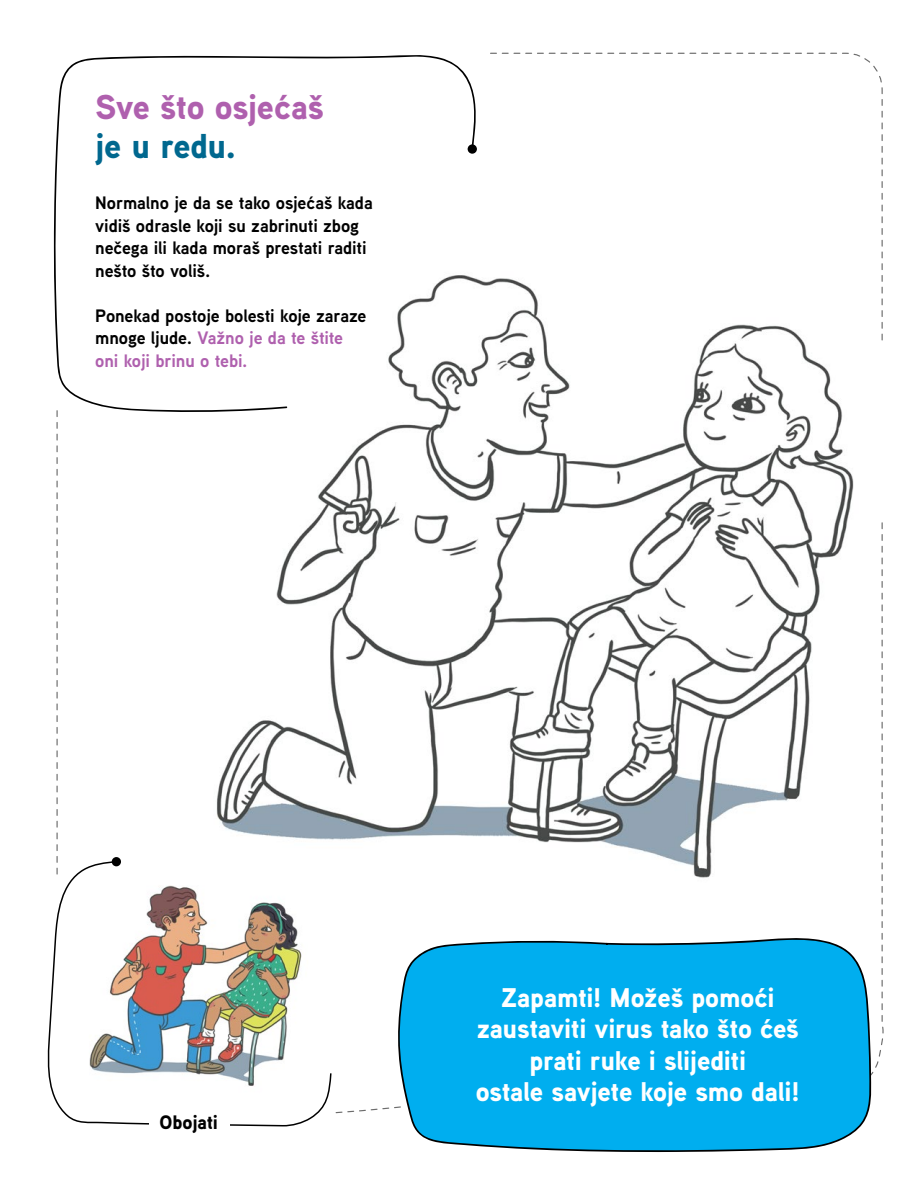
<style>
.page{position:relative;width:918px;height:1188px;background:#fff}
.page>*{position:absolute;margin:0;border:0;box-sizing:border-box;transform-origin:0 0}
.t1{font:900 34.5px "Aaux Next";letter-spacing:-.015em;color:#af60ae}
.t2{font:900 34.5px "Aaux Next";letter-spacing:-.015em;color:#00688f}
.t3{font:900 27px/31.5px "Aaux Next";letter-spacing:-.01em;color:#fff;text-align:center}
.t4{font:900 19.5px "Aaux Next";letter-spacing:-.01em;color:#000}
.t5{font:700 18px/22.5px "Aaux Next";letter-spacing:-.01em;color:#000}
.s1{color:#af60ae}
</style>
<div class="page">
<img style="left:216px;top:146px;width:638px;height:732px">
<svg style="left:54px;top:55px;width:422px;height:358px"></svg>
<div style="left:468px;top:144px;width:9px;height:10px;background:#000;border-radius:50%"></div>
<svg style="left:57px;top:410px;width:1px;height:441px"></svg>
<svg style="left:347px;top:1107px;width:48px;height:6px"></svg>
<svg style="left:872px;top:522px;width:12px;height:553px"></svg>
<svg style="left:490px;top:53px;width:393px;height:293px"></svg>
<svg style="left:398px;top:938px;width:474px;height:214px;background:#10afeb"></svg>
<img style="left:56px;top:856px;width:288px;height:258px">
<img style="left:47px;top:860px;width:285px;height:267px">
<div style="left:112px;top:857px;width:9px;height:9px;background:#000;border-radius:50%"></div>
<div style="left:149px;top:1110px;width:81px;height:30px;background:#fff"></div>
<h1 class="t1" style="left:95px;top:83px;width:230px">Sve što osjećaš</h1>
<h1 class="t2" style="left:95px;top:122px;width:143px">je u redu.</h1>
<p class="t5" style="left:95px;top:191px;width:279px">Normalno je da se tako osjećaš kada vidiš odrasle koji su zabrinuti zbog nečega ili kada moraš prestati raditi nešto što voliš.</p>
<p class="t5" style="left:95px;top:304px;width:273px">Ponekad postoje bolesti koje zaraze mnoge ljude. <span class="s1">Važno je da te štite oni koji brinu o tebi.</span></p>
<p class="t4" style="left:160px;top:1108px;width:60px">Obojati</p>
<h2 class="t3" style="left:476px;top:981px;width:326px">Zapamti! Možeš pomoći zaustaviti virus tako što ćeš prati ruke i slijediti<br>ostale savjete koje smo dali!</h2>
</div>
